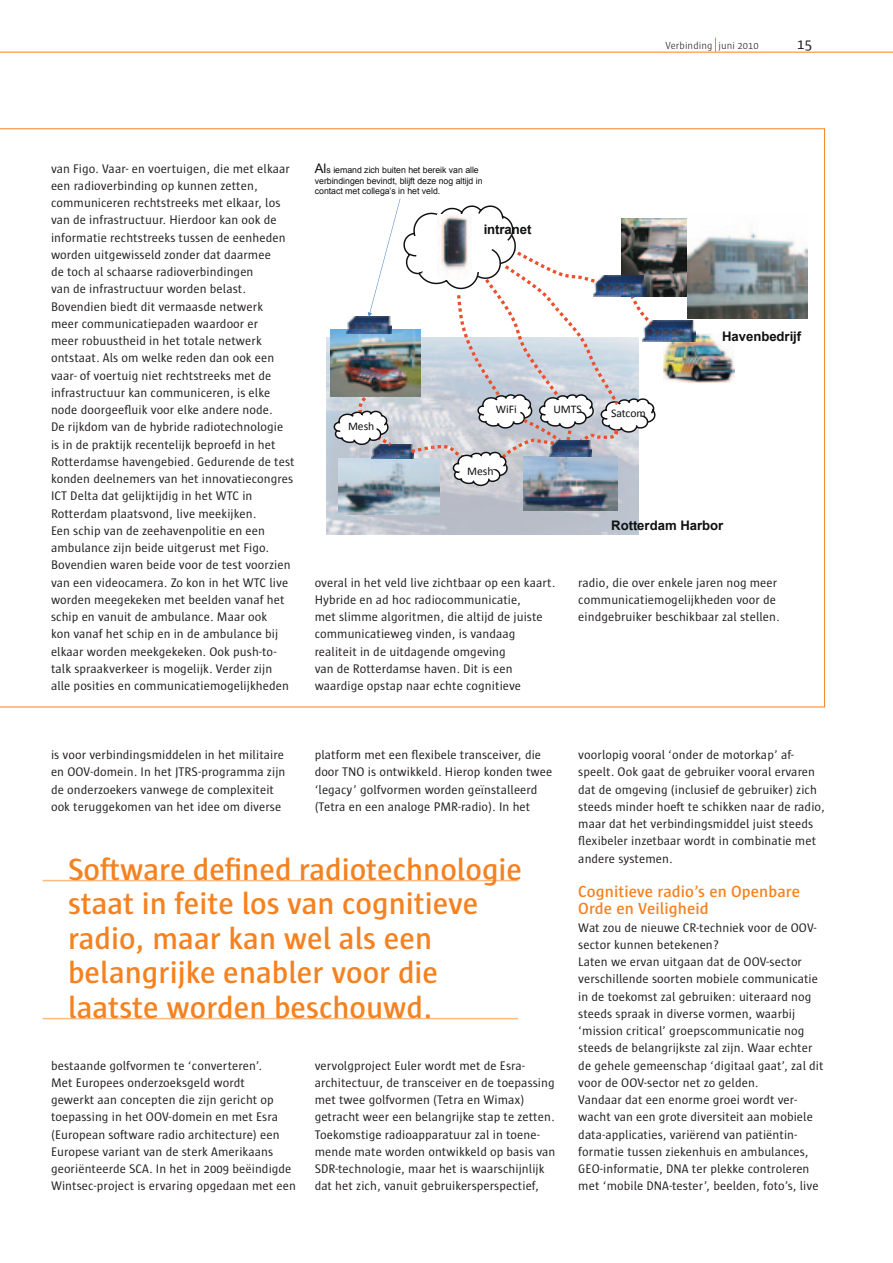
<style>
.page{position:relative;width:893px;height:1263px;background:#fff}
.page>*{position:absolute;margin:0;border:0;box-sizing:border-box;transform-origin:0 0}
.t1{font:600 31.5px/34.5px "Sun";color:#f58220}
.t2{font:600 16.5px/17.2px "Sun";letter-spacing:.005em;color:#f58220}
.t3{font:15px "Sun";color:#231f20}
.t4{font:700 13.2px "Arial";letter-spacing:-.005em;color:#0f1011}
.t5{font:12.75px/17.2px "Sun";letter-spacing:.005em;color:#231f20}
.t6{font:11.7px "Calibri";letter-spacing:-.005em;color:#0f1011}
.t7{font:300 10.5px "Sun";letter-spacing:.005em;color:#231f20}
.t8{font:8.7px/10.9px "Arial";letter-spacing:-.005em;color:#0f1011}
.s1{font-size:13.2px}
</style>
<div class="page">
<hr style="left:43px;top:880px;width:475px;height:1px;background:#fbbb85">
<hr style="left:43px;top:1018px;width:475px;height:1px;background:#fbbb85">
<svg style="left:0;top:128px;width:825px;height:579px"></svg>
<div style="left:315px;top:162px;width:493px;height:373px;background:#fff"></div>
<img style="left:326px;top:337px;width:312px;height:197px">
<img style="left:339px;top:487px;width:101px;height:27px">
<img style="left:330px;top:329px;width:3px;height:68px">
<img style="left:663px;top:333px;width:72px;height:50px">
<img style="left:656px;top:218px;width:32px;height:78px">
<img style="left:656px;top:321px;width:40px;height:20px">
<img style="left:523px;top:487px;width:95px;height:23px">
<img style="left:688px;top:226px;width:120px;height:93px">
<img style="left:333px;top:199px;width:323px;height:288px">
<svg style="left:715px;top:38px;width:1px;height:14px"></svg>
<hr style="left:0;top:52px;width:893px;height:1px;background:#f58220">
<p class="t7" style="left:665px;top:40px;width:95px">Verbinding juni 2010</p>
<p class="t3" style="left:797px;top:36px;width:17px">15</p>
<p class="t5" style="left:51px;top:160px;width:245px">van Figo. Vaar- en voertuigen, die met elkaar een radioverbinding op kunnen zetten, communiceren rechtstreeks met elkaar, los van de infrastructuur. Hierdoor kan ook de informatie rechtstreeks tussen de eenheden worden uitgewisseld zonder dat daarmee<br>de toch al schaarse radioverbindingen<br>van de infrastructuur worden belast.<br>Bovendien biedt dit vermaasde netwerk<br>meer communicatiepaden waardoor er<br>meer robuustheid in het totale netwerk ontstaat. Als om welke reden dan ook een vaar- of voertuig niet rechtstreeks met de infrastructuur kan communiceren, is elke node doorgeefluik voor elke andere node.<br>De rijkdom van de hybride radiotechnologie is in de praktijk recentelijk beproefd in het Rotterdamse havengebied. Gedurende de test konden deelnemers van het innovatiecongres ICT Delta dat gelijktijdig in het WTC in Rotterdam plaatsvond, live meekijken.<br>Een schip van de zeehavenpolitie en een ambulance zijn beide uitgerust met Figo.<br>Bovendien waren beide voor de test voorzien van een videocamera. Zo kon in het WTC live worden meegekeken met beelden vanaf het schip en vanuit de ambulance. Maar ook<br>kon vanaf het schip en in de ambulance bij elkaar worden meekgekeken. Ook push-to&shy;talk spraakverkeer is mogelijk. Verder zijn alle posities en communicatiemogelijkheden</p>
<p class="t8" style="left:315px;top:165px;width:169px"><span class="s1">Al</span>s iemand zich buiten het bereik van alle verbindingen bevindt, blijft deze nog altijd in contact met collega’s in het veld.</p>
<p class="t6" style="left:348px;top:422px;width:28px">Mesh</p>
<p class="t4" style="left:484px;top:224px;width:49px">intranet</p>
<p class="t6" style="left:496px;top:405px;width:22px">WiFi</p>
<p class="t6" style="left:467px;top:467px;width:28px">Mesh</p>
<p class="t6" style="left:553px;top:405px;width:30px">UMTS</p>
<p class="t6" style="left:611px;top:409px;width:36px">Satcom</p>
<p class="t4" style="left:722px;top:331px;width:81px">Havenbedrijf</p>
<p class="t4" style="left:611px;top:520px;width:113px">Rotterdam Harbor</p>
<p class="t5" style="left:315px;top:574px;width:242px">overal in het veld live zichtbaar op een kaart.<br>Hybride en ad hoc radiocommunicatie,<br>met slimme algoritmen, die altijd de juiste communicatieweg vinden, is vandaag realiteit in de uitdagende omgeving<br>van de Rotterdamse haven. Dit is een waardige opstap naar echte cognitieve</p>
<p class="t5" style="left:578px;top:574px;width:203px">radio, die over enkele jaren nog meer communicatiemogelijkheden voor de eindgebruiker beschikbaar zal stellen.</p>
<p class="t5" style="left:51px;top:746px;width:236px">is voor verbindingsmiddelen in het militaire en OOV-domein. In het JTRS-programma zijn de onderzoekers vanwege de complexiteit ook teruggekomen van het idee om diverse</p>
<p class="t5" style="left:315px;top:746px;width:239px">platform met een flexibele transceiver, die door TNO is ontwikkeld. Hierop konden twee ‘legacy’ golfvormen worden geïnstalleerd (Tetra en een analoge PMR-radio). In het</p>
<h1 class="t1" style="left:68px;top:852px;width:456px">Software defined radiotechnologie staat in feite los van cognitieve radio, maar kan wel als een belangrijke enabler voor die laatste worden beschouwd.</h1>
<p class="t5" style="left:51px;top:1057px;width:247px">bestaande golfvormen te ‘converteren’.<br>Met Europees onderzoeksgeld wordt<br>gewerkt aan concepten die zijn gericht op toepassing in het OOV-domein en met Esra (European software radio architecture) een Europese variant van de sterk Amerikaans georiënteerde SCA. In het in 2009 beëindigde Wintsec-project is ervaring opgedaan met een</p>
<p class="t5" style="left:315px;top:1057px;width:242px">vervolgproject Euler wordt met de Esra&shy;architectuur, de transceiver en de toepassing met twee golfvormen (Tetra en Wimax) getracht weer een belangrijke stap te zetten.<br>Toekomstige radioapparatuur zal in toene&shy;mende mate worden ontwikkeld op basis van SDR-technologie, maar het is waarschijnlijk dat het zich, vanuit gebruikersperspectief,</p>
<p class="t5" style="left:578px;top:746px;width:248px">voorlopig vooral ‘onder de motorkap’ af&shy;speelt. Ook gaat de gebruiker vooral ervaren dat de omgeving (inclusief de gebruiker) zich steeds minder hoeft te schikken naar de radio, maar dat het verbindingsmiddel juist steeds flexibeler inzetbaar wordt in combinatie met andere systemen.</p>
<p class="t2" style="left:578px;top:883px;width:223px">Cognitieve radio’s en Openbare<br>Orde en Veiligheid</p>
<p class="t5" style="left:578px;top:919px;width:247px">Wat zou de nieuwe CR-techniek voor de OOV&shy;sector kunnen betekenen?<br>Laten we ervan uitgaan dat de OOV-sector verschillende soorten mobiele communicatie in de toekomst zal gebruiken: uiteraard nog steeds spraak in diverse vormen, waarbij ‘mission critical’ groepscommunicatie nog steeds de belangrijkste zal zijn. Waar echter de gehele gemeenschap ‘digitaal gaat’, zal dit voor de OOV-sector net zo gelden.<br>Vandaar dat een enorme groei wordt ver&shy;wacht van een grote diversiteit aan mobiele data-applicaties, variërend van patiëntin&shy;formatie tussen ziekenhuis en ambulances, GEO-informatie, DNA ter plekke controleren met ‘mobile DNA-tester’, beelden, foto’s, live</p>
</div>
